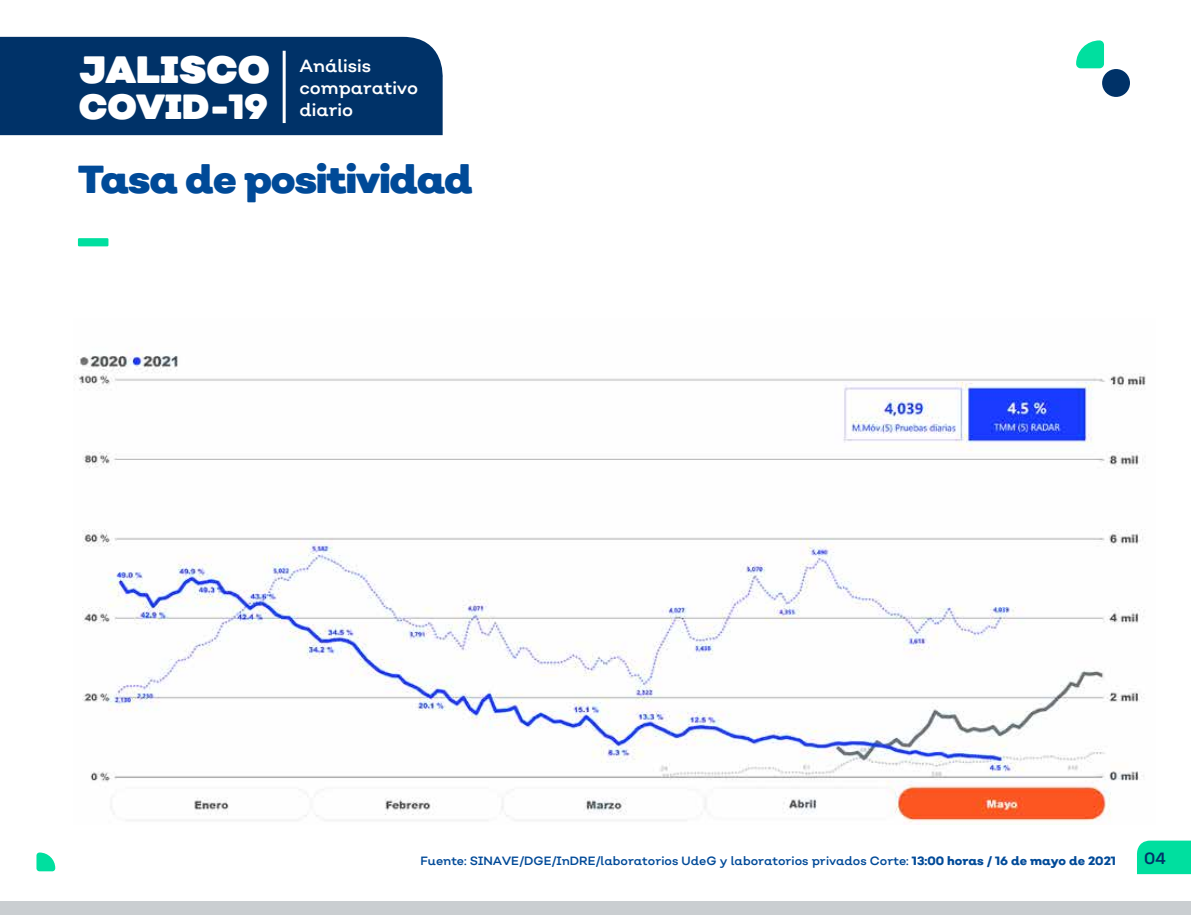
<style>
.page{position:relative;width:1191px;height:915px;background:#fff}
.page>*{position:absolute;margin:0;border:0;box-sizing:border-box;transform-origin:0 0}
.t1{font:900 50.7px "Nutmeg";color:#00df9f}
.t2{font:900 39px "Nutmeg";letter-spacing:-.03em;color:#004a98}
.t3{font:900 38.1px "Nutmeg";color:#fff}
.t4{font:900 34.95px "Nutmeg";color:#fff}
.t5{font:17.7px/22.4px "Nutmeg";color:#fff}
.t6{font:16.35px "Nutmeg";color:#003268}
.t7{font:12px "Nutmeg";color:#004a98}
.s1{font-weight:800}
</style>
<div class="page">
<img style="left:74px;top:347px;width:1072px;height:476px">
<div style="left:0;top:37px;width:443px;height:98px;background:#003268"></div>
<div style="left:0;top:901px;width:1191px;height:13px;background:#caced1"></div>
<div style="left:1137px;top:840px;width:54px;height:33px;background:#00df9f"></div>
<svg style="left:1076px;top:40px;width:28px;height:28px"></svg>
<div style="left:36px;top:852px;width:19px;height:19px;background:#00df9f;border-radius:3px"></div>
<div style="left:1102px;top:69px;width:28px;height:28px;background:#003268;border-radius:50%"></div>
<hr style="left:283px;top:51px;width:3px;height:72px;background:#fff">
<h3 class="t3" style="left:79px;top:44px;width:192px">JALISCO</h3>
<h3 class="t4" style="left:79px;top:84px;width:191px">COVID-19</h3>
<h3 class="t5" style="left:299px;top:54px;width:120px">Análisis comparativo diario</h3>
<h2 class="t2" style="left:78px;top:154px;width:396px">Tasa de positividad</h2>
<h1 class="t1" style="left:78px;top:182px;width:32px">_</h1>
<p class="t7" style="left:420px;top:852px;width:697px">Fuente: SINAVE/DGE/InDRE/laboratorios UdeG y laboratorios privados Corte: <span class="s1">13:00 horas / 16 de mayo de 2021</span></p>
<h3 class="t6" style="left:1144px;top:847px;width:24px">04</h3>
</div>
